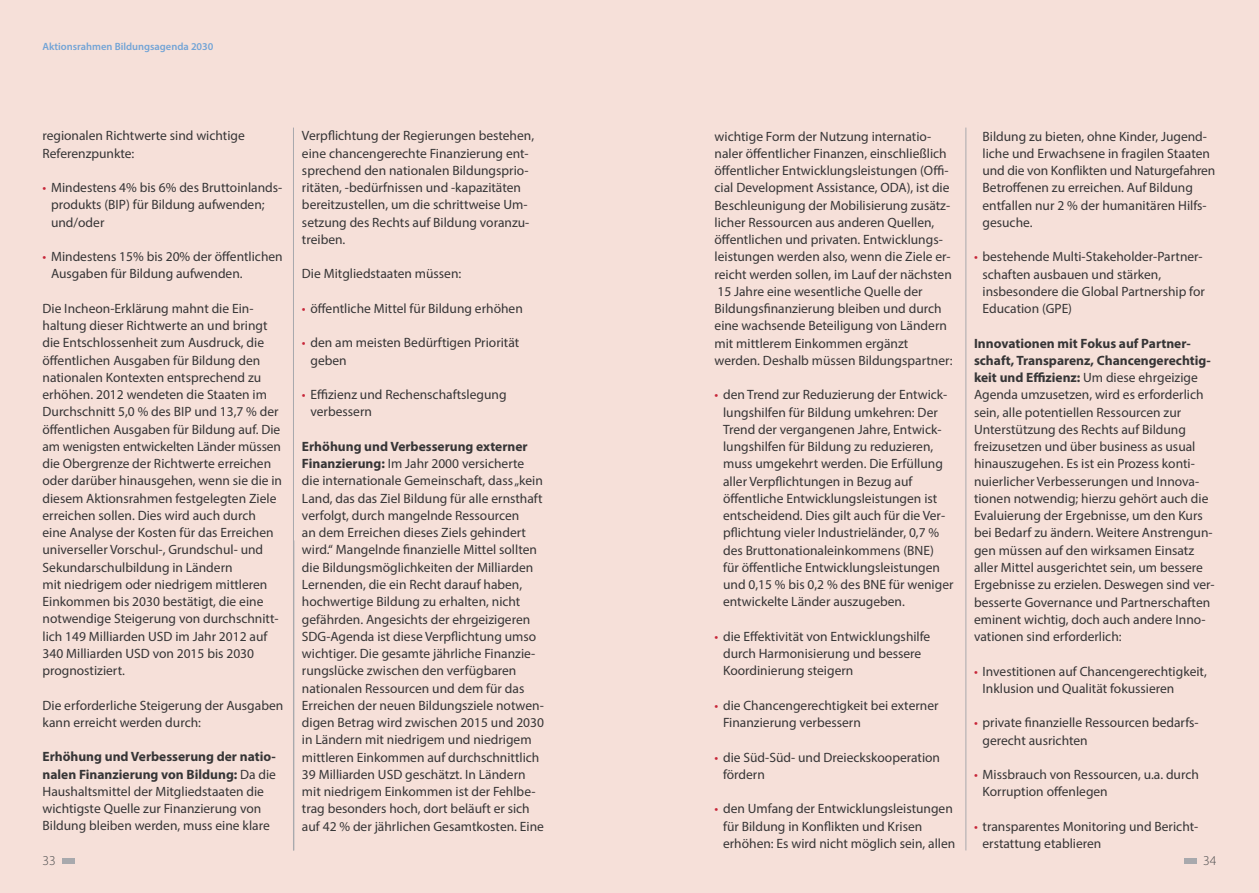
<style>
.page{position:relative;width:1259px;height:893px;background:#fff}
.page>*{position:absolute;margin:0;border:0;box-sizing:border-box;transform-origin:0 0}
.t1{font:13.5px/17.2px "Myriad Pro";color:#363536}
.t2{font:300 13.5px "Myriad Pro";color:#4b4c4d}
.t3{font:600 10.5px "Myriad Pro";color:#73a4d6}
.s1{color:#c72639}
.s2{font-weight:700}
</style>
<div class="page">
<div style="left:0;top:0;width:629px;height:893px;background:#f6e0d9"></div>
<div style="left:629px;top:0;width:630px;height:893px;background:#f6e0d9"></div>
<div style="left:1184px;top:858px;width:13px;height:5px;background:#a8a9ad"></div>
<div style="left:62px;top:858px;width:12px;height:5px;background:#a8a9ad"></div>
<hr style="left:293px;top:128px;width:1px;height:722px;background:#a8a9ad">
<hr style="left:965px;top:128px;width:1px;height:722px;background:#a8a9ad">
<p class="t3" style="left:43px;top:40px;width:172px">Aktionsrahmen Bildungsagenda 2030</p>
<p class="t1" style="left:43px;top:127px;width:204px">regionalen Richtwerte sind wichtige<br>Referenzpunkte:</p>
<p class="t1" style="left:51px;top:179px;width:233px;text-indent:-9px"><span class="s1">•</span> Mindestens 4% bis 6% des Bruttoinlands&shy;produkts (BIP) für Bildung aufwenden; und/oder</p>
<p class="t1" style="left:51px;top:248px;width:233px;text-indent:-9px"><span class="s1">•</span> Mindestens 15% bis 20% der öffentlichen<br>Ausgaben für Bildung aufwenden.</p>
<p class="t1" style="left:43px;top:299px;width:241px">Die Incheon-Erklärung mahnt die Ein&shy;haltung dieser Richtwerte an und bringt die Entschlossenheit zum Ausdruck, die öffentlichen Ausgaben für Bildung den nationalen Kontexten entsprechend zu erhöhen. 2012 wendeten die Staaten im Durchschnitt 5,0 % des BIP und 13,7 % der öffentlichen Ausgaben für Bildung auf. Die am wenigsten entwickelten Länder müssen die Obergrenze der Richtwerte erreichen oder darüber hinausgehen, wenn sie die in diesem Aktionsrahmen festgelegten Ziele erreichen sollen. Dies wird auch durch eine Analyse der Kosten für das Erreichen universeller Vorschul-, Grundschul- und Sekundarschulbildung in Ländern<br>mit niedrigem oder niedrigem mittleren Einkommen bis 2030 bestätigt, die eine notwendige Steigerung von durchschnitt&shy;lich 149 Milliarden USD im Jahr 2012 auf 340 Milliarden USD von 2015 bis 2030 prognostiziert.</p>
<p class="t1" style="left:43px;top:696px;width:242px">Die erforderliche Steigerung der Ausgaben kann erreicht werden durch:</p>
<p class="t1" style="left:43px;top:748px;width:235px"><span class="s2">Erhöhung und Verbesserung der natio&shy;nalen Finanzierung von Bildung:</span> Da die Haushaltsmittel der Mitgliedstaaten die wichtigste Quelle zur Finanzierung von Bildung bleiben werden, muss eine klare</p>
<p class="t1" style="left:302px;top:127px;width:234px">Verpflichtung der Regierungen bestehen, eine chancengerechte Finanzierung ent&shy;sprechend den nationalen Bildungsprio&shy;ritäten, -bedürfnissen und -kapazitäten bereitzustellen, um die schrittweise Um&shy;setzung des Rechts auf Bildung voranzu&shy;treiben.</p>
<p class="t1" style="left:302px;top:265px;width:161px">Die Mitgliedstaaten müssen:</p>
<p class="t1" style="left:302px;top:300px;width:222px"><span class="s1">•</span> öffentliche Mittel für Bildung erhöhen</p>
<p class="t1" style="left:310px;top:334px;width:210px;text-indent:-9px"><span class="s1">•</span> den am meisten Bedürftigen Priorität geben</p>
<p class="t1" style="left:310px;top:386px;width:198px;text-indent:-9px"><span class="s1">•</span> Effizienz und Rechenschaftslegung verbessern</p>
<p class="t1" style="left:302px;top:438px;width:244px"><span class="s2">Erhöhung und Verbesserung externer Finanzierung:</span> Im Jahr 2000 versicherte die internationale Gemeinschaft, dass „kein Land, das das Ziel Bildung für alle ernsthaft verfolgt, durch mangelnde Ressourcen<br>an dem Erreichen dieses Ziels gehindert wird.“ Mangelnde finanzielle Mittel sollten die Bildungsmöglichkeiten der Milliarden Lernenden, die ein Recht darauf haben, hochwertige Bildung zu erhalten, nicht gefährden. Angesichts der ehrgeizigeren SDG-Agenda ist diese Verpflichtung umso wichtiger. Die gesamte jährliche Finanzie&shy;rungslücke zwischen den verfügbaren nationalen Ressourcen und dem für das Erreichen der neuen Bildungsziele notwen&shy;digen Betrag wird zwischen 2015 und 2030 in Ländern mit niedrigem und niedrigem mittleren Einkommen auf durchschnittlich 39 Milliarden USD geschätzt. In Ländern mit niedrigem Einkommen ist der Fehlbe&shy;trag besonders hoch, dort beläuft er sich auf 42 % der jährlichen Gesamtkosten. Eine</p>
<p class="t1" style="left:714px;top:127px;width:239px">wichtige Form der Nutzung internatio&shy;naler öffentlicher Finanzen, einschließlich öffentlicher Entwicklungsleistungen (Offi&shy;cial Development Assistance, ODA), ist die Beschleunigung der Mobilisierung zusätz&shy;licher Ressourcen aus anderen Quellen, öffentlichen und privaten. Entwicklungs&shy;leistungen werden also, wenn die Ziele er&shy;reicht werden sollen, im Lauf der nächsten 15 Jahre eine wesentliche Quelle der Bildungsfinanzierung bleiben und durch eine wachsende Beteiligung von Ländern mit mittlerem Einkommen ergänzt werden. Deshalb müssen Bildungspartner:</p>
<p class="t1" style="left:723px;top:386px;width:232px;text-indent:-9px"><span class="s1">•</span> den Trend zur Reduzierung der Entwick&shy;lungshilfen für Bildung umkehren: Der Trend der vergangenen Jahre, Entwick&shy;lungshilfen für Bildung zu reduzieren, muss umgekehrt werden. Die Erfüllung aller Verpflichtungen in Bezug auf öffentliche Entwicklungsleistungen ist entscheidend. Dies gilt auch für die Ver&shy;pflichtung vieler Industrieländer, 0,7 % des Bruttonationaleinkommens (BNE)<br>für öffentliche Entwicklungsleistungen und 0,15 % bis 0,2 % des BNE für weniger entwickelte Länder auszugeben.</p>
<p class="t1" style="left:723px;top:627px;width:209px;text-indent:-9px"><span class="s1">•</span> die Effektivität von Entwicklungshilfe durch Harmonisierung und bessere<br>Koordinierung steigern</p>
<p class="t1" style="left:723px;top:696px;width:217px;text-indent:-9px"><span class="s1">•</span> die Chancengerechtigkeit bei externer<br>Finanzierung verbessern</p>
<p class="t1" style="left:723px;top:748px;width:218px;text-indent:-9px"><span class="s1">•</span> die Süd-Süd- und Dreieckskooperation fördern</p>
<p class="t1" style="left:723px;top:800px;width:234px;text-indent:-9px"><span class="s1">•</span> den Umfang der Entwicklungsleistungen für Bildung in Konflikten und Krisen erhöhen: Es wird nicht möglich sein, allen</p>
<p class="t1" style="left:982px;top:127px;width:234px">Bildung zu bieten, ohne Kinder, Jugend&shy;liche und Erwachsene in fragilen Staaten und die von Konflikten und Naturgefahren Betroffenen zu erreichen. Auf Bildung entfallen nur 2 % der humanitären Hilfs&shy;gesuche.</p>
<p class="t1" style="left:982px;top:248px;width:224px;text-indent:-9px"><span class="s1">•</span> bestehende Multi-Stakeholder-Partner&shy;schaften ausbauen und stärken, insbesondere die Global Partnership for Education (GPE)</p>
<p class="t1" style="left:974px;top:334px;width:242px"><span class="s2">Innovationen mit Fokus auf Partner&shy;schaft, Transparenz, Chancengerechtig&shy;keit und Effizienz:</span> Um diese ehrgeizige Agenda umzusetzen, wird es erforderlich sein, alle potentiellen Ressourcen zur Unterstützung des Rechts auf Bildung freizusetzen und über business as usual hinauszugehen. Es ist ein Prozess konti&shy;nuierlicher Verbesserungen und Innova&shy;tionen notwendig; hierzu gehört auch die Evaluierung der Ergebnisse, um den Kurs bei Bedarf zu ändern. Weitere Anstrengun&shy;gen müssen auf den wirksamen Einsatz aller Mittel ausgerichtet sein, um bessere Ergebnisse zu erzielen. Deswegen sind ver&shy;besserte Governance und Partnerschaften eminent wichtig, doch auch andere Inno&shy;vationen sind erforderlich:</p>
<p class="t1" style="left:982px;top:662px;width:226px;text-indent:-9px"><span class="s1">•</span> Investitionen auf Chancengerechtigkeit,<br>Inklusion und Qualität fokussieren</p>
<p class="t1" style="left:982px;top:714px;width:218px;text-indent:-9px"><span class="s1">•</span> private finanzielle Ressourcen bedarfs&shy;gerecht ausrichten</p>
<p class="t1" style="left:982px;top:766px;width:218px;text-indent:-9px"><span class="s1">•</span> Missbrauch von Ressourcen, u.a. durch<br>Korruption offenlegen</p>
<p class="t1" style="left:982px;top:817px;width:217px;text-indent:-9px"><span class="s1">•</span> transparentes Monitoring und Bericht&shy;erstattung etablieren</p>
<p class="t2" style="left:43px;top:852px;width:15px">33</p>
<p class="t2" style="left:1203px;top:852px;width:15px">34</p>
</div>
